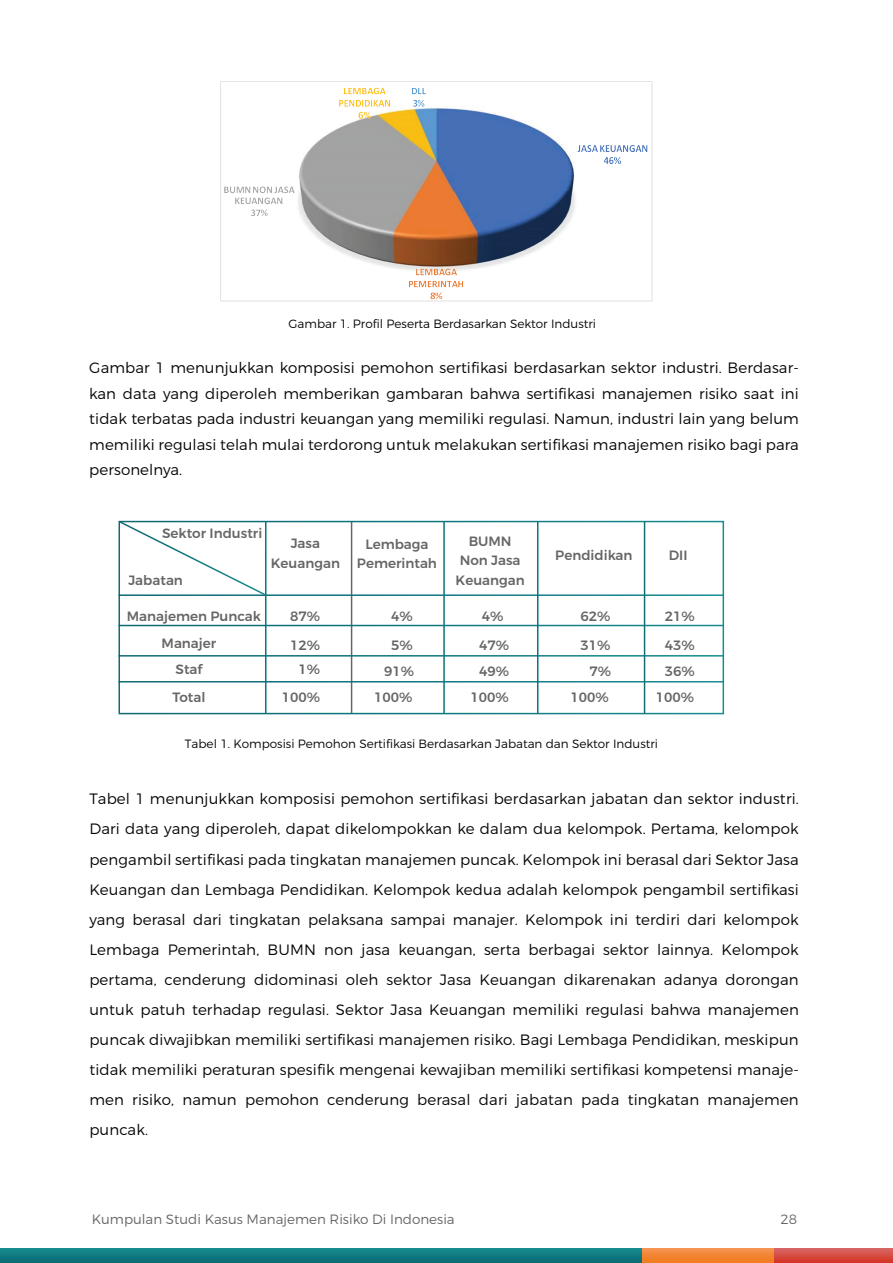
<style>
.page{position:relative;width:893px;height:1263px;background:#fff}
.page>*{position:absolute;margin:0;border:0;box-sizing:border-box;transform-origin:0 0}
.t1{font:300 15px/30px "Montserrat";letter-spacing:.005em;color:#040503;text-align:justify}
.t2{font:500 13.5px/19.5px "Montserrat";color:#666;text-align:center}
.t3{font:300 13.5px "Montserrat";color:#666}
.t4{font:300 12px "Montserrat";color:#040503}
</style>
<div class="page">
<svg style="left:0;top:1249px;width:643px;height:14px;background:#107980"></svg>
<svg style="left:643px;top:1249px;width:132px;height:14px;background:#f28534"></svg>
<svg style="left:775px;top:1249px;width:118px;height:14px;background:#d64b42"></svg>
<img style="left:652px;top:142px;width:1px;height:14px">
<svg style="left:220px;top:81px;width:216px;height:220px"></svg>
<svg style="left:436px;top:81px;width:216px;height:220px"></svg>
<hr style="left:351px;top:521px;width:1px;height:192px;background:#666">
<div style="left:119px;top:521px;width:605px;height:193px;border:2px solid #fff"></div>
<hr style="left:265px;top:521px;width:2px;height:192px;background:#fff">
<hr style="left:118px;top:594px;width:605px;height:2px;background:#fff">
<hr style="left:118px;top:625px;width:605px;height:1px;background:#fff">
<hr style="left:118px;top:655px;width:605px;height:1px;background:#fff">
<hr style="left:118px;top:681px;width:605px;height:1px;background:#fff">
<hr style="left:443px;top:521px;width:2px;height:192px;background:#fff">
<hr style="left:537px;top:521px;width:1px;height:192px;background:#fff">
<hr style="left:644px;top:521px;width:1px;height:192px;background:#fff">
<svg style="left:118px;top:520px;width:150px;height:77px"></svg>
<p class="t4" style="left:289px;top:316px;width:309px">Gambar 1. Profil Peserta Berdasarkan Sektor Industri</p>
<p class="t1" style="left:89px;top:355px;width:711px;line-height:25.5px">Gambar 1 menunjukkan komposisi pemohon sertifikasi berdasarkan sektor industri. Berdasar&shy;kan data yang diperoleh memberikan gambaran bahwa sertifikasi manajemen risiko saat ini tidak terbatas pada industri keuangan yang memiliki regulasi. Namun, industri lain yang belum memiliki regulasi telah mulai terdorong untuk melakukan sertifikasi manajemen risiko bagi para personelnya.</p>
<p class="t2" style="left:162px;top:523px;width:102px">Sektor Industri</p>
<p class="t2" style="left:128px;top:571px;width:56px">Jabatan</p>
<p class="t2" style="left:127px;top:607px;width:136px">Manajemen Puncak</p>
<p class="t2" style="left:162px;top:634px;width:56px">Manajer</p>
<p class="t2" style="left:176px;top:660px;width:28px">Staf</p>
<p class="t2" style="left:172px;top:687px;width:35px">Total</p>
<p class="t2" style="left:271px;top:534px;width:71px">Jasa<br>Keuangan</p>
<p class="t2" style="left:357px;top:534px;width:82px">Lembaga<br>Pemerintah</p>
<p class="t2" style="left:456px;top:531px;width:71px">BUMN<br>Non Jasa<br>Keuangan</p>
<p class="t2" style="left:555px;top:545px;width:79px">Pendidikan</p>
<p class="t2" style="left:669px;top:545px;width:20px">DII</p>
<p class="t2" style="left:290px;top:602px;width:31px;line-height:28.3px;text-align:left">87%<br>12%</p>
<p class="t2" style="left:391px;top:607px;width:23px">4%</p>
<p class="t2" style="left:482px;top:607px;width:23px">4%</p>
<p class="t2" style="left:581px;top:607px;width:31px">62%</p>
<p class="t2" style="left:665px;top:607px;width:31px">21%</p>
<p class="t2" style="left:391px;top:636px;width:23px">5%</p>
<p class="t2" style="left:479px;top:636px;width:31px">47%</p>
<p class="t2" style="left:581px;top:636px;width:31px">31%</p>
<p class="t2" style="left:665px;top:636px;width:31px">43%</p>
<p class="t2" style="left:384px;top:662px;width:31px">91%</p>
<p class="t2" style="left:479px;top:662px;width:31px">49%</p>
<p class="t2" style="left:590px;top:662px;width:23px">7%</p>
<p class="t2" style="left:665px;top:662px;width:31px">36%</p>
<p class="t2" style="left:374px;top:688px;width:40px">100%</p>
<p class="t2" style="left:470px;top:688px;width:40px">100%</p>
<p class="t2" style="left:571px;top:688px;width:40px">100%</p>
<p class="t2" style="left:656px;top:688px;width:40px">100%</p>
<p class="t2" style="left:282px;top:656px;width:40px;line-height:27.6px;text-align:right">1%<br>100%</p>
<p class="t4" style="left:185px;top:736px;width:475px">Tabel 1. Komposisi Pemohon Sertifikasi Berdasarkan Jabatan dan Sektor Industri</p>
<p class="t1" style="left:89px;top:784px;width:711px">Tabel 1 menunjukkan komposisi pemohon sertifikasi berdasarkan jabatan dan sektor industri.<br>Dari data yang diperoleh, dapat dikelompokkan ke dalam dua kelompok. Pertama, kelompok pengambil sertifikasi pada tingkatan manajemen puncak. Kelompok ini berasal dari Sektor Jasa Keuangan dan Lembaga Pendidikan. Kelompok kedua adalah kelompok pengambil sertifikasi yang berasal dari tingkatan pelaksana sampai manajer. Kelompok ini terdiri dari kelompok Lembaga Pemerintah, BUMN non jasa keuangan, serta berbagai sektor lainnya. Kelompok pertama, cenderung didominasi oleh sektor Jasa Keuangan dikarenakan adanya dorongan untuk patuh terhadap regulasi. Sektor Jasa Keuangan memiliki regulasi bahwa manajemen puncak diwajibkan memiliki sertifikasi manajemen risiko. Bagi Lembaga Pendidikan, meskipun tidak memiliki peraturan spesifik mengenai kewajiban memiliki sertifikasi kompetensi manaje&shy;men risiko, namun pemohon cenderung berasal dari jabatan pada tingkatan manajemen puncak.</p>
<p class="t3" style="left:92px;top:1211px;width:364px">Kumpulan Studi Kasus Manajemen Risiko Di Indonesia</p>
<p class="t3" style="left:781px;top:1211px;width:18px">28</p>
</div>
